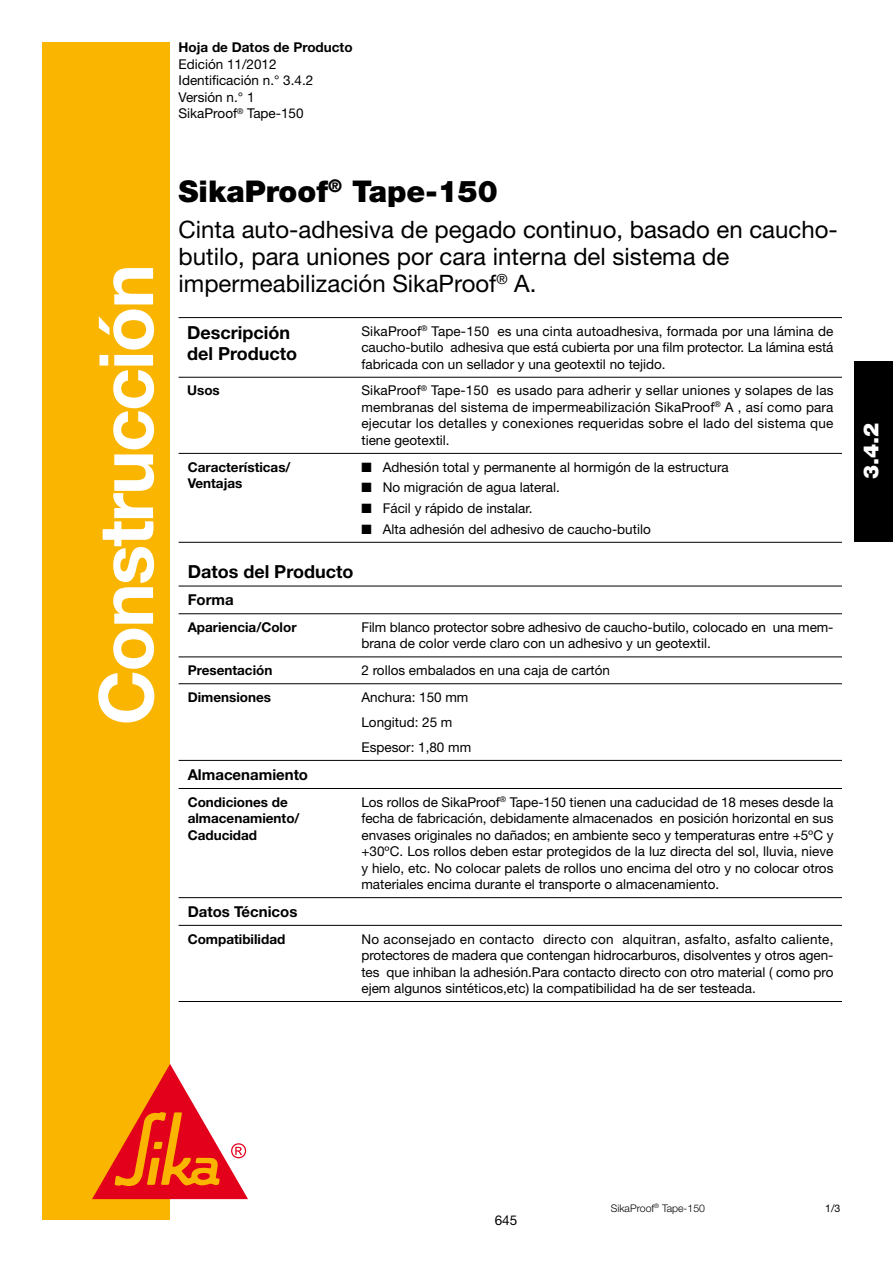
<style>
.page{position:relative;width:893px;height:1263px;background:#fff}
.page>*{position:absolute;margin:0;border:0;box-sizing:border-box;transform-origin:0 0}
.t1{font:700 75px "Helvetica Neue LT Std";letter-spacing:-.025em;color:#fff}
.t2{font:900 30px "Helvetica Neue LT Std";color:#000}
.t3{font:24px/27px "Helvetica Neue LT Std";color:#000}
.t4{font:900 21px "Helvetica Neue LT Std";color:#fff}
.t5{font:700 18px/21px "Helvetica Neue LT Std";color:#000}
.t6{font:700 15px "Helvetica Neue LT Std";color:#000}
.t7{font:13.5px/16.5px "Helvetica Neue LT Std";color:#000;text-align:justify}
.t8{font:700 13.5px/16.5px "Helvetica Neue LT Std";color:#000}
.t9{font:300 10.5px "Helvetica Neue LT Std";color:#000}
.t10{font:10.5px "Helvetica Neue LT Std";color:#000}
</style>
<div class="page">
<div style="left:855px;top:361px;width:38px;height:181px;background:#000"></div>
<div style="left:42px;top:43px;width:128px;height:1177px;background:#f9b500"></div>
<svg style="left:92px;top:1064px;width:156px;height:135px"></svg>
<hr style="left:179px;top:377px;width:663px;height:1px;background:#000">
<hr style="left:179px;top:453px;width:663px;height:1px;background:#000">
<hr style="left:179px;top:586px;width:663px;height:1px;background:#000">
<hr style="left:179px;top:613px;width:663px;height:1px;background:#000">
<hr style="left:179px;top:657px;width:174px;height:1px;background:#000">
<hr style="left:179px;top:683px;width:174px;height:1px;background:#000">
<hr style="left:179px;top:760px;width:174px;height:1px;background:#000">
<hr style="left:353px;top:657px;width:489px;height:1px;background:#000">
<hr style="left:353px;top:683px;width:489px;height:1px;background:#000">
<hr style="left:353px;top:760px;width:489px;height:1px;background:#000">
<hr style="left:179px;top:317px;width:663px;height:1px;background:#000">
<hr style="left:179px;top:542px;width:663px;height:1px;background:#000">
<hr style="left:179px;top:788px;width:663px;height:1px;background:#000">
<hr style="left:179px;top:897px;width:663px;height:1px;background:#000">
<hr style="left:179px;top:925px;width:663px;height:1px;background:#000">
<hr style="left:179px;top:1001px;width:663px;height:1px;background:#000">
<h1 class="t1" style="left:100px;top:725px;width:463px;rotate:-90deg">Construcción</h1>
<p class="t8" style="left:179px;top:40px;width:176px">Hoja de Datos de Producto</p>
<p class="t7" style="left:179px;top:57px;width:136px;text-align:left">Edición 11/2012<br>Identificación n.° 3.4.2<br>Versión n.° 1<br>SikaProof<sup>®</sup> Tape-150</p>
<h2 class="t2" style="left:179px;top:181px;width:321px">SikaProof<sup>®</sup> Tape-150</h2>
<h3 class="t3" style="left:179px;top:218px;width:661px">Cinta auto-adhesiva de pegado continuo, basado en caucho&shy;butilo, para uniones por cara interna del sistema de impermeabilización SikaProof<sup>®</sup> A.</h3>
<h3 class="t5" style="left:187px;top:324px;width:111px">Descripción del Producto</h3>
<p class="t7" style="left:361px;top:324px;width:473px">SikaProof<sup>®</sup> Tape-150 es una cinta autoadhesiva, formada por una lámina de caucho-butilo adhesiva que está cubierta por una film protector. La lámina está fabricada con un sellador y una geotextil no tejido.</p>
<p class="t8" style="left:187px;top:384px;width:34px">Usos</p>
<p class="t7" style="left:361px;top:384px;width:473px">SikaProof<sup>®</sup> Tape-150 es usado para adherir y sellar uniones y solapes de las membranas del sistema de impermeabilización SikaProof<sup>®</sup> A , así como para ejecutar los detalles y conexiones requeridas sobre el lado del sistema que tiene geotextil.</p>
<p class="t8" style="left:188px;top:460px;width:104px">Características/<br>Ventajas</p>
<p class="t7" style="left:361px;top:460px;width:369px">■ Adhesión total y permanente al hormigón de la estructura</p>
<p class="t7" style="left:361px;top:481px;width:200px">■ No migración de agua lateral.</p>
<p class="t7" style="left:361px;top:501px;width:173px">■ Fácil y rápido de instalar.</p>
<p class="t7" style="left:361px;top:522px;width:291px">■ Alta adhesión del adhesivo de caucho-butilo</p>
<h3 class="t5" style="left:188px;top:562px;width:167px">Datos del Producto</h3>
<p class="t6" style="left:188px;top:595px;width:48px">Forma</p>
<p class="t8" style="left:188px;top:620px;width:110px">Apariencia/Color</p>
<p class="t7" style="left:361px;top:620px;width:473px">Film blanco protector sobre adhesivo de caucho-butilo, colocado en una mem&shy;brana de color verde claro con un adhesivo y un geotextil.</p>
<p class="t8" style="left:188px;top:663px;width:86px">Presentación</p>
<p class="t7" style="left:361px;top:663px;width:250px">2 rollos embalados en una caja de cartón</p>
<p class="t8" style="left:188px;top:690px;width:85px">Dimensiones</p>
<p class="t7" style="left:361px;top:686px;width:111px;line-height:25px;text-align:left">Anchura: 150 mm<br>Longitud: 25 m<br>Espesor: 1,80 mm</p>
<p class="t6" style="left:188px;top:769px;width:122px">Almacenamiento</p>
<p class="t8" style="left:188px;top:795px;width:113px">Condiciones de almacenamiento/<br>Caducidad</p>
<p class="t7" style="left:361px;top:795px;width:473px">Los rollos de SikaProof<sup>®</sup> Tape-150 tienen una caducidad de 18 meses desde la fecha de fabricación, debidamente almacenados en posición horizontal en sus envases originales no dañados; en ambiente seco y temperaturas entre +5ºC y +30ºC. Los rollos deben estar protegidos de la luz directa del sol, lluvia, nieve y hielo, etc. No colocar palets de rollos uno encima del otro y no colocar otros materiales encima durante el transporte o almacenamiento.</p>
<p class="t6" style="left:188px;top:906px;width:111px">Datos Técnicos</p>
<p class="t8" style="left:188px;top:932px;width:99px">Compatibilidad</p>
<p class="t7" style="left:361px;top:932px;width:474px">No aconsejado en contacto directo con alquitran, asfalto, asfalto caliente, protectores de madera que contengan hidrocarburos, disolventes y otros agen&shy;tes que inhiban la adhesión.Para contacto directo con otro material ( como pro ejem algunos sintéticos,etc) la compatibilidad ha de ser testeada.</p>
<h3 class="t4" style="left:863px;top:479px;width:58px;rotate:-90deg">3.4.2</h3>
<p class="t7" style="left:495px;top:1213px;width:24px">645</p>
<p class="t9" style="left:611px;top:1204px;width:96px">SikaProof<sup>®</sup> Tape-150</p>
<p class="t10" style="left:825px;top:1204px;width:17px">1/3</p>
</div>
